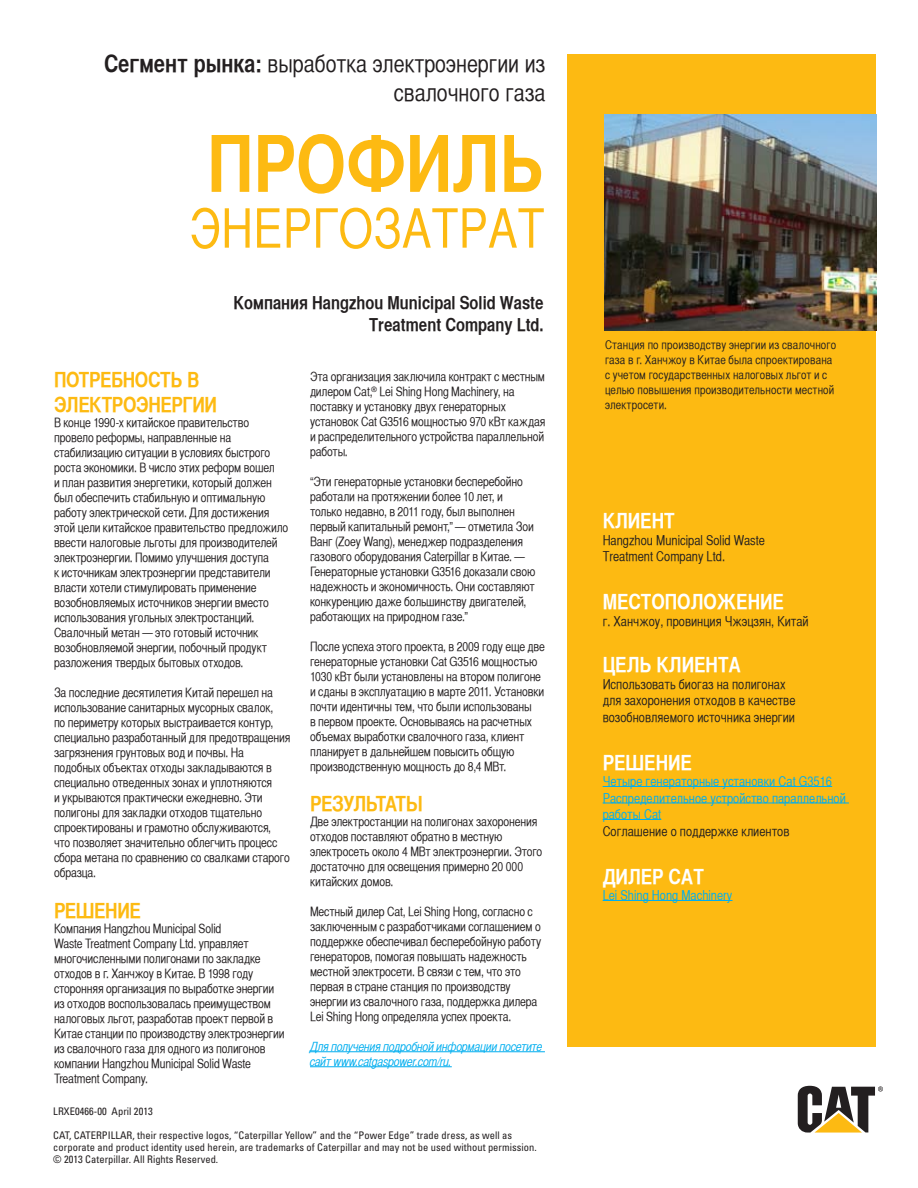
<style>
.page{position:relative;width:918px;height:1188px;background:#fff}
.page>*{position:absolute;margin:0;border:0;box-sizing:border-box;transform-origin:0 0}
.t1{font:78px "Helvetica CY Bold";color:#fdba12}
.t2{font:54px "Helvetica CY Plain";color:#fdba12}
.t3{font:24px/28.8px "Helvetica CY Plain";color:#231f20;text-align:right}
.t4{font:21px "Helvetica CY Bold";color:#fff}
.t5{font:21px/25.5px "Helvetica CY Bold";letter-spacing:-.015em;color:#fdba12}
.t6{font:21px "Helvetica CY Bold";letter-spacing:-.045em;color:#fdba12}
.t7{font:18px/21.6px "Helvetica CY Bold";color:#231f20;text-align:right}
.t8{font:13.5px/16.5px "Helvetica CY Plain";color:#231f20}
.t9{font:13.5px/16.5px "Helvetica CY Plain";color:#00aeef}
.t10{font:12.75px/15px "Helvetica CY Plain";letter-spacing:-.015em;color:#231f20}
.t11{font:12.75px/15px "Helvetica CY Oblique";letter-spacing:-.015em;color:#00aeef}
.t12{font:12px/15px "Helvetica CY Plain";letter-spacing:.01em;color:#231f20}
.t13{font:condensed 10.5px/12px "Univers";letter-spacing:.005em;color:#231f20}
.s1{font-family:"Helvetica CY Bold"}
</style>
<div class="page">
<div style="left:567px;top:54px;width:309px;height:992px;background:#fdba12"></div>
<hr style="left:310px;top:1051px;width:235px;height:1px;background:#00aeef">
<hr style="left:310px;top:1066px;width:142px;height:1px;background:#00aeef">
<svg style="left:798px;top:1086px;width:85px;height:47px"></svg>
<hr style="left:603px;top:786px;width:229px;height:1px;background:#00aeef">
<hr style="left:603px;top:802px;width:246px;height:1px;background:#00aeef">
<hr style="left:603px;top:819px;width:58px;height:1px;background:#00aeef">
<hr style="left:603px;top:900px;width:130px;height:1px;background:#00aeef">
<img style="left:605px;top:114px;width:271px;height:216px">
<h3 class="t3" style="left:104px;top:49px;width:443px"><span class="s1">Сегмент рынка:</span> выработка электроэнергии из свалочного газа</h3>
<h1 class="t1" style="left:207px;top:117px;width:339px">ПРОФИЛЬ</h1>
<h2 class="t2" style="left:189px;top:198px;width:357px">ЭНЕРГОЗАТРАТ</h2>
<h3 class="t7" style="left:234px;top:292px;width:312px">Компания Hangzhou Municipal Solid Waste<br>Treatment Company Ltd.</h3>
<h3 class="t5" style="left:54px;top:366px;width:165px">ПОТРЕБНОСТЬ В<br>ЭЛЕКТРОЭНЕРГИИ</h3>
<p class="t10" style="left:54px;top:415px;width:236px">В конце 1990-х китайское правительство провело реформы, направленные на стабилизацию ситуации в условиях быстрого роста экономики. В число этих реформ вошел<br>и план развития энергетики, который должен был обеспечить стабильную и оптимальную работу электрической сети. Для достижения этой цели китайское правительство предложило ввести налоговые льготы для производителей электроэнергии. Помимо улучшения доступа<br>к источникам электроэнергии представители власти хотели стимулировать применение возобновляемых источников энергии вместо использования угольных электростанций.<br>Свалочный метан — это готовый источник возобновляемой энергии, побочный продукт разложения твердых бытовых отходов.</p>
<p class="t10" style="left:54px;top:685px;width:238px">За последние десятилетия Китай перешел на использование санитарных мусорных свалок,<br>по периметру которых выстраивается контур, специально разработанный для предотвращения загрязнения грунтовых вод и почвы. На подобных объектах отходы закладываются в специально отведенных зонах и уплотняются<br>и укрываются практически ежедневно. Эти полигоны для закладки отходов тщательно спроектированы и грамотно обслуживаются, что позволяет значительно облегчить процесс сбора метана по сравнению со свалками старого образца.</p>
<h3 class="t5" style="left:54px;top:897px;width:89px">РЕШЕНИЕ</h3>
<p class="t10" style="left:54px;top:921px;width:232px">Компания Hangzhou Municipal Solid<br>Waste Treatment Company Ltd. управляет многочисленными полигонами по закладке отходов в г. Ханчжоу в Китае. В 1998 году сторонняя организация по выработке энергии из отходов воспользовалась преимуществом налоговых льгот, разработав проект первой в Китае станции по производству электроэнергии из свалочного газа для одного из полигонов компании Hangzhou Municipal Solid Waste Treatment Company.</p>
<p class="t10" style="left:310px;top:369px;width:237px">Эта организация заключила контракт с местным дилером Cat,<sup>®</sup> Lei Shing Hong Machinery, на поставку и установку двух генераторных установок Cat G3516 мощностью 970 кВт каждая и распределительного устройства параллельной работы.</p>
<p class="t10" style="left:310px;top:474px;width:227px">“Эти генераторные установки бесперебойно работали на протяжении более 10 лет, и только недавно, в 2011 году, был выполнен первый капитальный ремонт,” — отметила Зои Ванг (Zoey Wang), менеджер подразделения газового оборудования Caterpillar в Китае. — Генераторные установки G3516 доказали свою надежность и экономичность. Они составляют конкуренцию даже большинству двигателей, работающих на природном газе.”</p>
<p class="t10" style="left:310px;top:639px;width:236px">После успеха этого проекта, в 2009 году еще две генераторные установки Cat G3516 мощностью 1030 кВт были установлены на втором полигоне и сданы в эксплуатацию в марте 2011. Установки почти идентичны тем, что были использованы<br>в первом проекте. Основываясь на расчетных объемах выработки свалочного газа, клиент планирует в дальнейшем повысить общую производственную мощность до 8,4 МВт.</p>
<h3 class="t6" style="left:310px;top:791px;width:114px">РЕЗУЛЬТАТЫ</h3>
<p class="t10" style="left:310px;top:814px;width:234px">Две электростанции на полигонах захоронения отходов поставляют обратно в местную электросеть около 4 МВт электроэнергии. Этого достаточно для освещения примерно 20 000 китайских домов.</p>
<p class="t10" style="left:310px;top:904px;width:233px">Местный дилер Cat, Lei Shing Hong, согласно с заключенным с разработчиками соглашением о поддержке обеспечивал бесперебойную работу генераторов, помогая повышать надежность местной электросети. В связи с тем, что это первая в стране станция по производству энергии из свалочного газа, поддержка дилера Lei Shing Hong определяла успех проекта.</p>
<p class="t11" style="left:310px;top:1039px;width:234px">Для получения подробной информации посетите сайт www.catgaspower.com/ru.</p>
<p class="t13" style="left:53px;top:1105px;width:101px">LRXE0466-00 April 2013</p>
<p class="t13" style="left:53px;top:1129px;width:485px">CAT, CATERPILLAR, their respective logos, “Caterpillar Yellow” and the “Power Edge” trade dress, as well as corporate and product identity used herein, are trademarks of Caterpillar and may not be used without permission. © 2013 Caterpillar. All Rights Reserved.</p>
<p class="t12" style="left:605px;top:338px;width:233px">Станция по производству энергии из свалочного газа в г. Ханчжоу в Китае была спроектирована с учетом государственных налоговых льгот и с целью повышения производительности местной электросети.</p>
<h3 class="t4" style="left:603px;top:508px;width:26px">Клиент</h3>
<p class="t8" style="left:603px;top:532px;width:164px">Hangzhou Municipal Solid Waste<br>Treatment Company Ltd.</p>
<h3 class="t4" style="left:603px;top:589px;width:28px">Местополо</h3>
<h3 class="t4" style="left:717px;top:589px;width:32px">жение</h3>
<p class="t8" style="left:603px;top:613px;width:208px">г. Ханчжоу, провинция Чжэцзян, Китай</p>
<h3 class="t4" style="left:603px;top:652px;width:26px">цель</h3>
<h3 class="t4" style="left:657px;top:652px;width:13px">клиента</h3>
<p class="t8" style="left:603px;top:676px;width:194px">Использовать биогаз на полигонах для захоронения отходов в качестве возобновляемого источника энергии</p>
<h3 class="t4" style="left:603px;top:749px;width:26px">Решение</h3>
<p class="t9" style="left:603px;top:773px;width:245px">Четыре генераторные установки Cat G3516<br>Распределительное устройство параллельной работы Cat</p>
<p class="t8" style="left:603px;top:823px;width:188px">Соглашение о поддержке клиентов</p>
<h3 class="t4" style="left:603px;top:863px;width:26px">Дилер</h3>
<h3 class="t4" style="left:669px;top:863px;width:32px">Cat</h3>
<p class="t9" style="left:603px;top:887px;width:131px">Lei Shing Hong Machinery</p>
</div>
